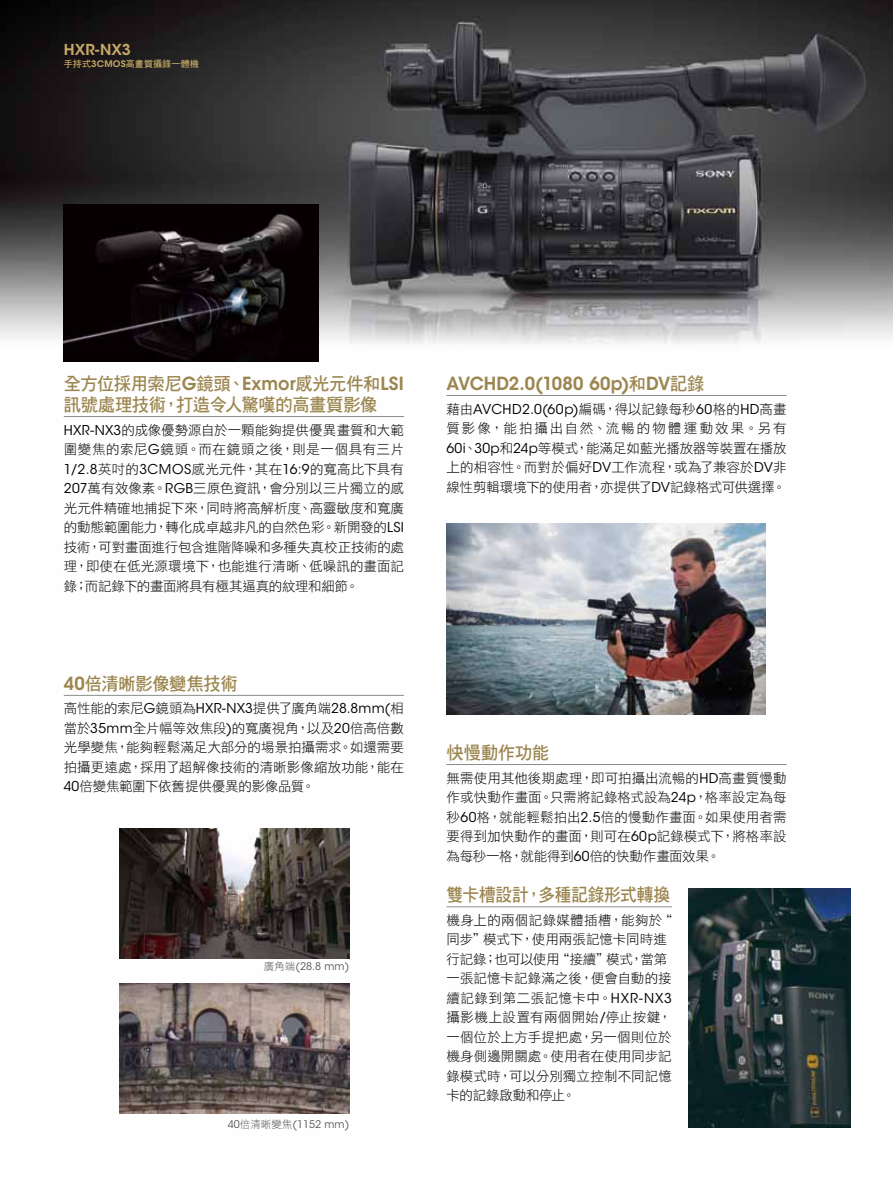
<style>
.page{position:relative;width:893px;height:1191px;background:#fff}
.page>*{position:absolute;margin:0;border:0;box-sizing:border-box;transform-origin:0 0}
.t1{font:18px/21px "DF Hei Std W7";letter-spacing:-.015em;color:#9c864f;scale:.96 1}
.t2{font:600 18px "ITC Avant Garde Std";color:#9c864f;scale:.96 1}
.t3{font:18px "DF Hei Std W7";letter-spacing:-.015em;color:#9c864f;scale:.93 1}
.t4{font:600 15px "ITC Avant Garde Std";letter-spacing:.005em;color:#c6a966}
.t5{font:13.5px/19.5px "DF Hei Std W3";color:#000;text-align:justify}
.t6{font:13.5px "ITC Avant Garde Std";letter-spacing:.04em;color:#000}
.t7{font:10.5px "ITC Avant Garde Std";color:#595757}
.t8{font:9px "DF Hei Std W7";letter-spacing:.015em;color:#c6a966}
.s1{font-family:"ITC Avant Garde Std";font-weight:600}
.s2{font-family:"ITC Avant Garde Std"}
.s3{font-family:"DF Hei Std W3"}
.s4{font-family:"DF Hei Std W7";font-weight:400}
</style>
<div class="page">
<img style="left:0;top:0;width:893px;height:1128px">
<hr style="left:64px;top:416px;width:340px;height:1px;background:#8c8e8b">
<hr style="left:64px;top:695px;width:340px;height:1px;background:#8c8e8b">
<hr style="left:446px;top:764px;width:341px;height:1px;background:#8c8e8b">
<hr style="left:446px;top:906px;width:226px;height:1px;background:#8c8e8b">
<hr style="left:446px;top:395px;width:341px;height:1px;background:#8c8e8b">
<img style="left:689px;top:889px;width:161px;height:238px">
<img style="left:64px;top:204px;width:255px;height:157px">
<img style="left:119px;top:828px;width:230px;height:130px">
<img style="left:119px;top:983px;width:230px;height:130px">
<img style="left:446px;top:523px;width:319px;height:191px">
<p class="t4" style="left:64px;top:40px;width:69px">HXR-NX3</p>
<p class="t8" style="left:64px;top:59px;width:137px">手持式<span class="s1">3CMOS</span>高畫質攝錄一體機</p>
<h1 class="t1" style="left:64px;top:372px;width:356px">全方位採用索尼<span class="s1">G</span>鏡頭、<span class="s1">Exmor</span>感光元件和<span class="s1">LSI</span>訊號處理技術，打造令人驚嘆的高畫質影像</h1>
<p class="t5" style="left:64px;top:420px;width:342px"><span class="s2">HXR-NX3</span>的成像優勢源自於一顆能夠提供優異畫質和大範圍變焦的索尼<span class="s2">G</span>鏡頭。而在鏡頭之後，則是一個具有三片<span class="s2">1/2.8</span>英吋的<span class="s2">3CMOS</span>感光元件，其在<span class="s2">16:9</span>的寬高比下具有<span class="s2">207</span>萬有效像素。<span class="s2">RGB</span>三原色資訊，會分別以三片獨立的感光元件精確地捕捉下來，同時將高解析度、高靈敏度和寬廣的動態範圍能力，轉化成卓越非凡的自然色彩。新開發的<span class="s2">LSI</span>技術，可對畫面進行包含進階降噪和多種失真校正技術的處理，即使在低光源環境下，也能進行清晰、低噪訊的畫面記錄；而記錄下的畫面將具有極其逼真的紋理和細節。</p>
<h1 class="t1" style="left:64px;top:672px;width:183px"><span class="s1">40</span>倍清晰影像變焦技術</h1>
<p class="t5" style="left:64px;top:698px;width:342px">高性能的索尼<span class="s2">G</span>鏡頭為<span class="s2">HXR-NX3</span>提供了廣角端<span class="s2">28.8mm(</span>相當於<span class="s2">35mm</span>全片幅等效焦段<span class="s2">)</span>的寬廣視角，以及<span class="s2">20</span>倍高倍數光學變焦，能夠輕鬆滿足大部分的場景拍攝需求。如還需要拍攝更遠處，採用了超解像技術的清晰影像縮放功能，能在<span class="s2">40</span>倍變焦範圍下依舊提供優異的影像品質。</p>
<p class="t7" style="left:264px;top:960px;width:87px"><span class="s3">廣角端</span>(28.8 mm)</p>
<p class="t7" style="left:228px;top:1117px;width:123px">40<span class="s3">倍清晰變焦</span>(1152 mm)</p>
<h1 class="t2" style="left:446px;top:372px;width:270px">AVCHD2.0(1080 60p)<span class="s4">和</span>DV<span class="s4">記錄</span></h1>
<p class="t6" style="left:446px;top:400px;width:342px"><span class="s3">藉由</span>AVCHD2.0(60p)<span class="s3">編碼，得以記錄每秒</span>60<span class="s3">格的</span>HD<span class="s3">高畫</span></p>
<p class="t5" style="left:446px;top:418px;width:342px">質影像，能拍攝出自然、流暢的物體運動效果。另有<span class="s2">60i</span>、<span class="s2">30p</span>和<span class="s2">24p</span>等模式，能滿足如藍光播放器等裝置在播放上的相容性。而對於偏好<span class="s2">DV</span>工作流程，或為了兼容於<span class="s2">DV</span>非線性剪輯環境下的使用者，亦提供了<span class="s2">DV</span>記錄格式可供選擇。</p>
<h1 class="t1" style="left:446px;top:741px;width:109px">快慢動作功能</h1>
<p class="t5" style="left:446px;top:767px;width:342px">無需使用其他後期處理，即可拍攝出流暢的<span class="s2">HD</span>高畫質慢動作或快動作畫面。只需將記錄格式設為<span class="s2">24p</span>，格率設定為每秒<span class="s2">60</span>格，就能輕鬆拍出<span class="s2">2.5</span>倍的慢動作畫面。如果使用者需要得到加快動作的畫面，則可在<span class="s2">60p</span>記錄模式下，將格率設為每秒一格，就能得到<span class="s2">60</span>倍的快動作畫面效果。</p>
<h1 class="t3" style="left:446px;top:885px;width:242px">雙卡槽設計，多種記錄形式轉換</h1>
<p class="t5" style="left:446px;top:910px;width:227px;text-align:left">機身上的兩個記錄媒體插槽，能夠於“同步＂模式下，使用兩張記憶卡同時進行記錄；也可以使用“接續＂模式，當第一張記憶卡記錄滿之後，便會自動的接續記錄到第二張記憶卡中。<span class="s2">HXR-NX3</span>攝影機上設置有兩個開始<span class="s2">/</span>停止按鍵，一個位於上方手提把處，另一個則位於機身側邊開關處。使用者在使用同步記錄模式時，可以分別獨立控制不同記憶卡的記錄啟動和停止。</p>
</div>
